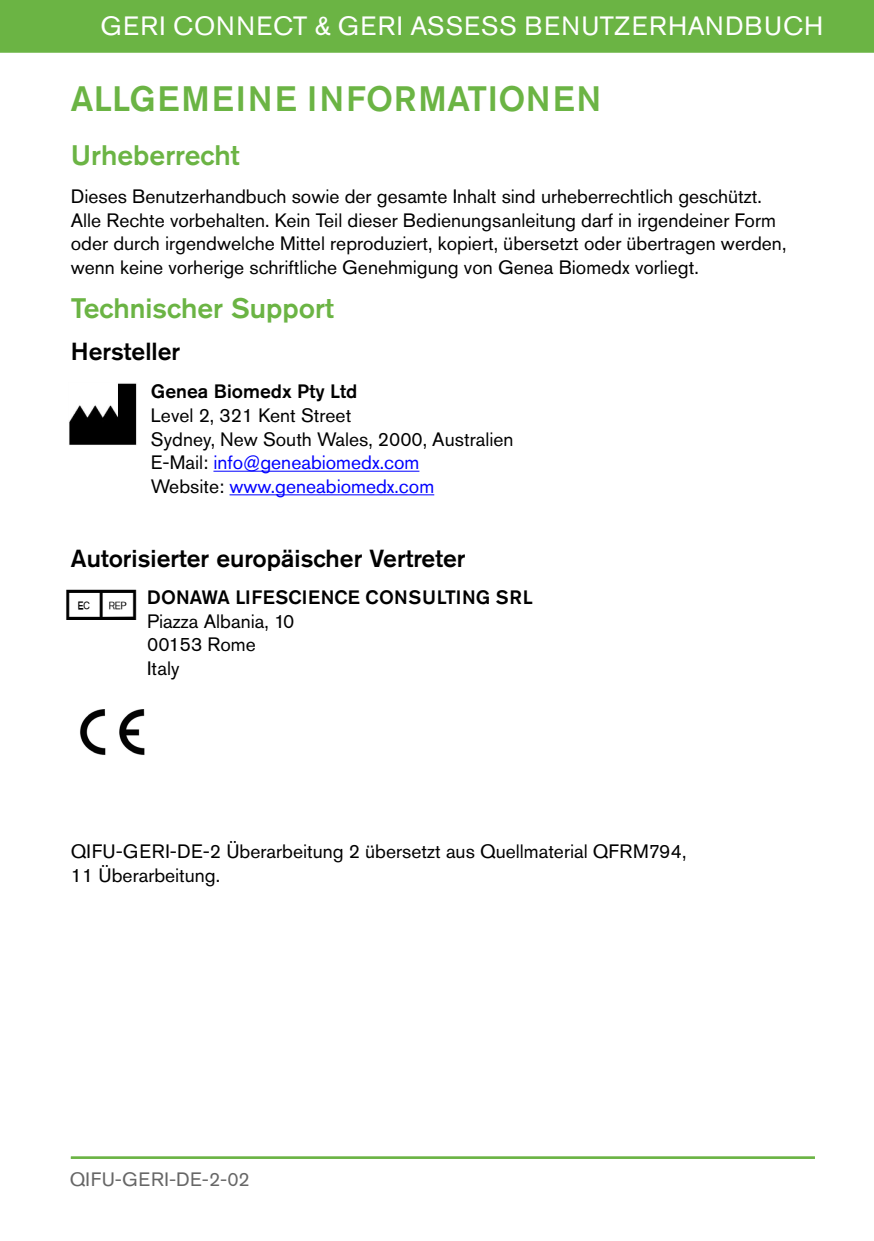
<style>
.page{position:relative;width:874px;height:1241px;background:#fff}
.page>*{position:absolute;margin:0;border:0;box-sizing:border-box;transform-origin:0 0}
.CONTACT_DETAILS_TEXT{font:40.25px "MDD ISO 15223 1";color:#000}
.H1_INTRO_NTC{font:500 35px "Akzidenz Grotesk Std";letter-spacing:.055em;color:#6bb444}
.H2_INTRO_NTC{font:500 28px "Akzidenz Grotesk Std";color:#6bb444}
.Running_Header_One{font:26.25px "Akzidenz Grotesk Std";letter-spacing:.045em;color:#fff}
.CONTACT_DETAILS_HEAD{font:500 24.5px "Akzidenz Grotesk Std";color:#000}
.CONTACT_DETAILS_TEXT-2{font:19.25px/23.6px "Akzidenz Grotesk Std";color:#000}
.CONTACT_DETAILS_TEXT-3{font:19.25px "Akzidenz Grotesk Std";color:#00f}
.CONTACT_DETAILS_TEXT-4{font:500 19.25px "Akzidenz Grotesk Std";letter-spacing:.01em;color:#000}
.CONTACT_DETAILS_BOLD{font:500 19.25px "Akzidenz Grotesk Std";color:#000}
.RUNNING_VERSION_MAST{font:19.25px "Akzidenz Grotesk Std";letter-spacing:.03em;color:#666}
.s1{color:#000}
</style>
<div class="page">
<div style="left:0;top:0;width:873px;height:53px;background:#6bb444"></div>
<img style="left:69px;top:383px;width:68px;height:62px">
<hr style="left:213px;top:470px;width:206px;height:1px;background:#00f">
<hr style="left:229px;top:494px;width:205px;height:1px;background:#00f">
<img style="left:80px;top:709px;width:65px;height:46px">
<hr style="left:71px;top:1156px;width:743px;height:1px;background:#6bb444">
<hr style="left:71px;top:1157px;width:743px;height:1px;background:#6bb444">
<p class="Running_Header_One" style="left:100px;top:11px;width:724px">GERI CONNECT &amp; GERI ASSESS BENUTZERHANDBUCH</p>
<p class="H1_INTRO_NTC" style="left:71px;top:77px;width:532px">ALLGEMEINE INFORMATIONEN</p>
<p class="H2_INTRO_NTC" style="left:71px;top:138px;width:170px">Urheberrecht</p>
<p class="CONTACT_DETAILS_TEXT-2" style="left:71px;top:184px;width:716px">Dieses Benutzerhandbuch sowie der gesamte Inhalt sind urheberrechtlich geschützt.<br>Alle Rechte vorbehalten. Kein Teil dieser Bedienungsanleitung darf in irgendeiner Form oder durch irgendwelche Mittel reproduziert, kopiert, übersetzt oder übertragen werden, wenn keine vorherige schriftliche Genehmigung von Genea Biomedx vorliegt.</p>
<p class="H2_INTRO_NTC" style="left:71px;top:291px;width:264px">Technischer Support</p>
<p class="CONTACT_DETAILS_HEAD" style="left:71px;top:336px;width:111px">Hersteller</p>
<p class="CONTACT_DETAILS_BOLD" style="left:151px;top:380px;width:208px">Genea Biomedx Pty Ltd</p>
<p class="CONTACT_DETAILS_TEXT-2" style="left:151px;top:403px;width:202px">Level 2, 321 Kent Street</p>
<p class="CONTACT_DETAILS_TEXT-2" style="left:151px;top:427px;width:364px">Sydney, New South Wales, 2000, Australien</p>
<p class="CONTACT_DETAILS_TEXT-3" style="left:151px;top:451px;width:270px"><span class="s1">E-Mail:</span> info@geneabiomedx.com</p>
<p class="CONTACT_DETAILS_TEXT-3" style="left:151px;top:474px;width:285px"><span class="s1">Website:</span> www.geneabiomedx.com</p>
<p class="CONTACT_DETAILS_HEAD" style="left:71px;top:543px;width:396px">Autorisierter europäischer Vertreter</p>
<p class="CONTACT_DETAILS_TEXT" style="left:67px;top:585px;width:85px">P</p>
<p class="CONTACT_DETAILS_TEXT-4" style="left:147px;top:585px;width:387px">DONAWA LIFESCIENCE CONSULTING SRL</p>
<p class="CONTACT_DETAILS_TEXT-2" style="left:147px;top:609px;width:149px">Piazza Albania, 10</p>
<p class="CONTACT_DETAILS_TEXT-2" style="left:147px;top:632px;width:110px">00153 Rome</p>
<p class="CONTACT_DETAILS_TEXT-2" style="left:147px;top:656px;width:34px">Italy</p>
<p class="CONTACT_DETAILS_TEXT-2" style="left:71px;top:839px;width:616px">QIFU-GERI-DE-2 Überarbeitung 2 übersetzt aus Quellmaterial QFRM794,<br>11 Überarbeitung.</p>
<p class="RUNNING_VERSION_MAST" style="left:70px;top:1167px;width:181px">QIFU-GERI-DE-2-02</p>
</div>
